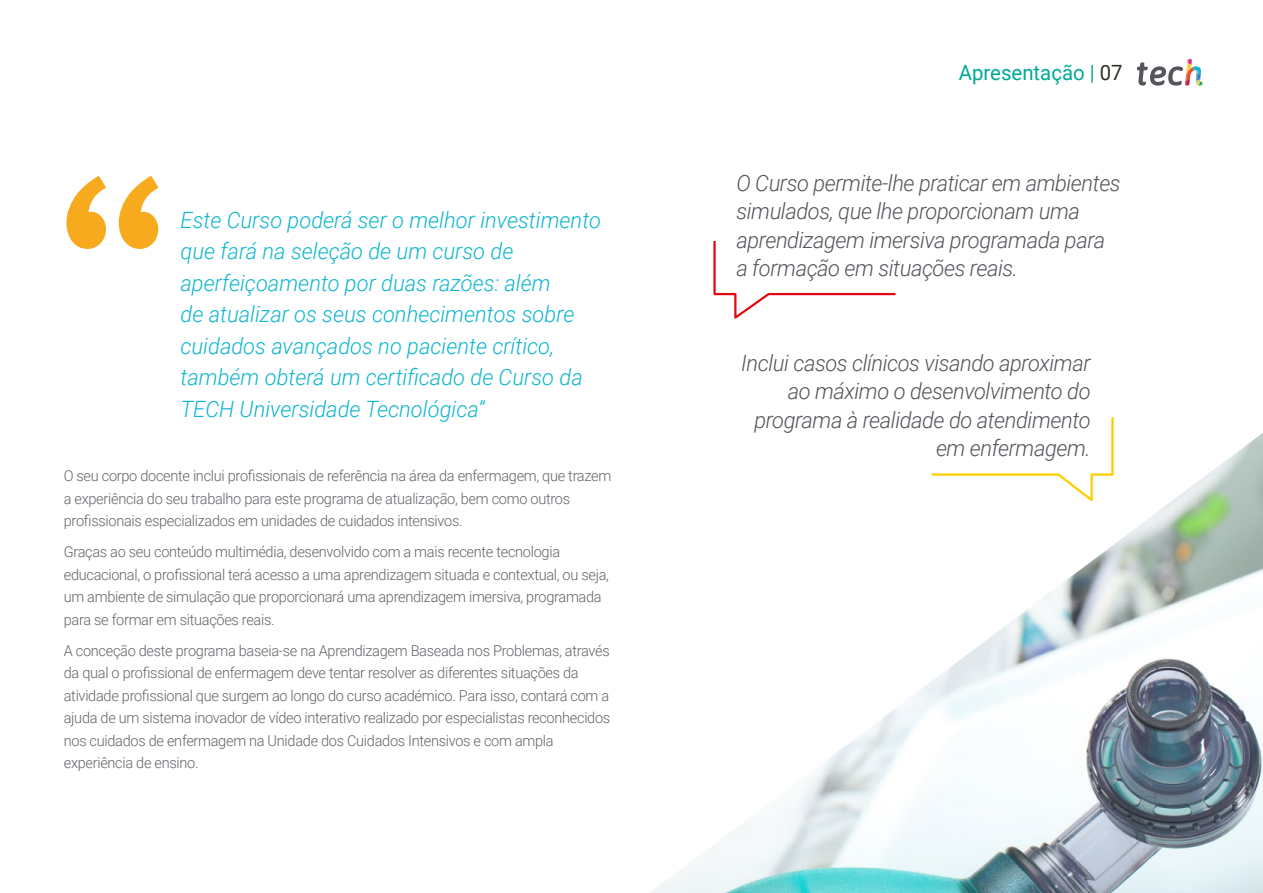
<style>
.page{position:relative;width:1263px;height:893px;background:#fff}
.page>*{position:absolute;margin:0;border:0;box-sizing:border-box;transform-origin:0 0}
.t1{font:italic 300 22.5px/28.5px "Roboto";letter-spacing:-.02em;color:#52555b;text-align:right}
.t2{font:italic 300 22.5px/31.5px "Roboto";color:#0fb6cf}
.t3{font:21px "Roboto";color:#00a996}
.t4{font:300 15px/22.5px "Roboto";letter-spacing:-.02em;color:#61646a}
.s1{color:#312e20}
</style>
<div class="page">
<img style="left:650px;top:433px;width:613px;height:460px">
<svg style="left:66px;top:176px;width:93px;height:73px"></svg>
<svg style="left:929px;top:417px;width:186px;height:88px"></svg>
<svg style="left:713px;top:241px;width:183px;height:78px"></svg>
<svg style="left:1137px;top:59px;width:65px;height:27px"></svg>
<p class="t2" style="left:181px;top:203px;width:422px">Este Curso poderá ser o melhor investimento que fará na seleção de um curso de aperfeiçoamento por duas razões: além<br>de atualizar os seus conhecimentos sobre cuidados avançados no paciente crítico, também obterá um certificado de Curso da TECH Universidade Tecnológica”</p>
<p class="t4" style="left:64px;top:464px;width:549px">O seu corpo docente inclui profissionais de referência na área da enfermagem, que trazem a experiência do seu trabalho para este programa de atualização, bem como outros profissionais especializados em unidades de cuidados intensivos.</p>
<p class="t4" style="left:64px;top:540px;width:547px">Graças ao seu conteúdo multimédia, desenvolvido com a mais recente tecnologia educacional, o profissional terá acesso a uma aprendizagem situada e contextual, ou seja, um ambiente de simulação que proporcionará uma aprendizagem imersiva, programada para se formar em situações reais.</p>
<p class="t4" style="left:64px;top:638px;width:548px">A conceção deste programa baseia-se na Aprendizagem Baseada nos Problemas, através da qual o profissional de enfermagem deve tentar resolver as diferentes situações da atividade profissional que surgem ao longo do curso académico. Para isso, contará com a ajuda de um sistema inovador de vídeo interativo realizado por especialistas reconhecidos nos cuidados de enfermagem na Unidade dos Cuidados Intensivos e com ampla experiência de ensino.</p>
<h2 class="t3" style="left:959px;top:57px;width:165px">Apresentação | <span class="s1">07</span></h2>
<h1 class="t1" style="left:736px;top:168px;width:386px;text-align:left">O Curso permite-lhe praticar em ambientes simulados, que lhe proporcionam uma aprendizagem imersiva programada para a formação em situações reais.</h1>
<h1 class="t1" style="left:741px;top:347px;width:351px">Inclui casos clínicos visando aproximar ao máximo o desenvolvimento do programa à realidade do atendimento em enfermagem.</h1>
</div>
